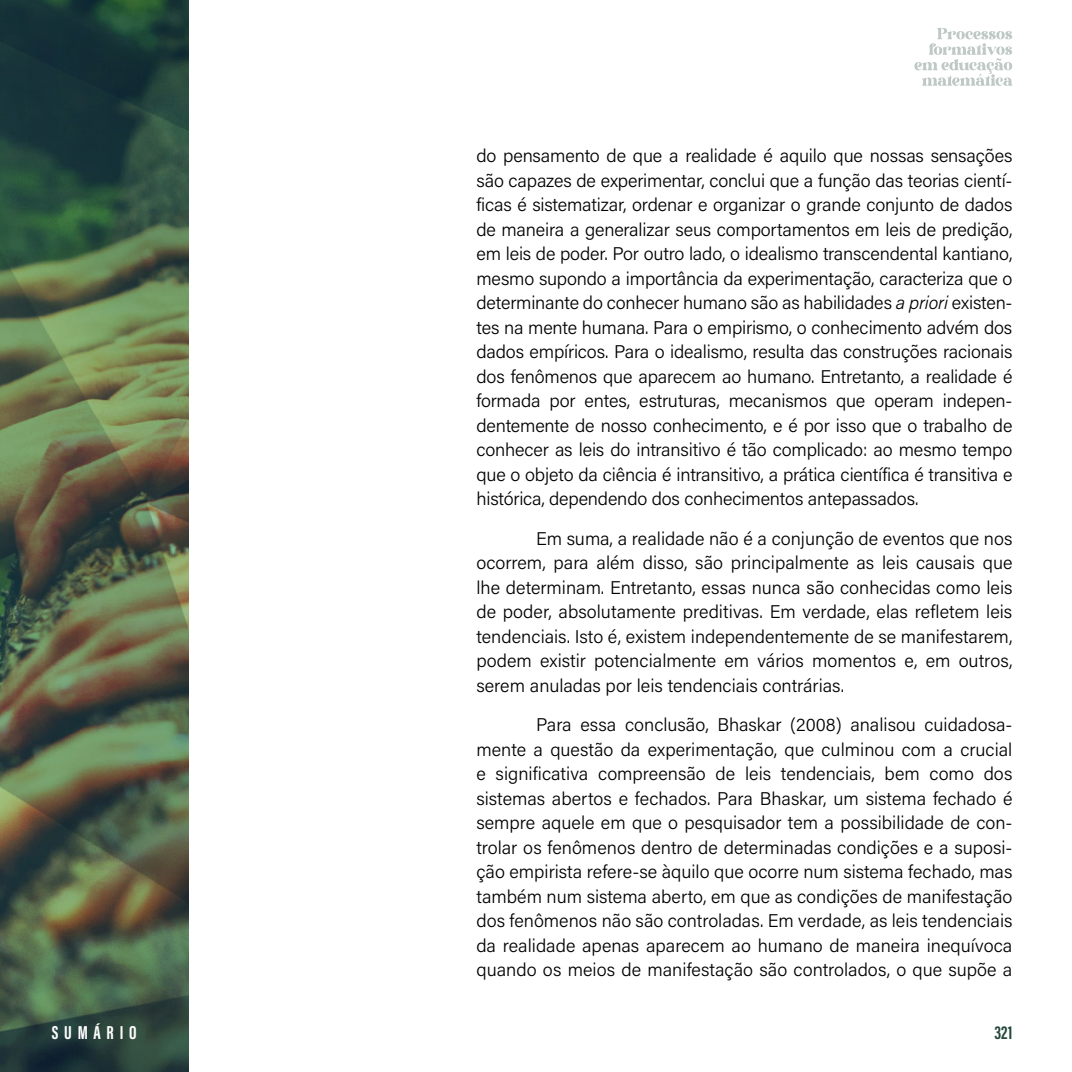
<style>
.page{position:relative;width:1072px;height:1072px;background:#fff}
.page>*{position:absolute;margin:0;border:0;box-sizing:border-box;transform-origin:0 0}
.t1{font:700 19.25px "Acumin Pro Extra Cond";letter-spacing:.3em;color:#fff}
.t2{font:700 19.25px "Acumin Pro Extra Cond";color:#25493d}
.t3{font:300 18.38px/24.5px "Acumin Pro";color:#000;text-align:justify}
.s1{font-style:italic}
</style>
<div class="page">
<img style="left:0;top:0;width:189px;height:1071px">
<svg style="left:914px;top:28px;width:98px;height:58px"></svg>
<p class="t3" style="left:476px;top:143px;width:537px">do pensamento de que a realidade é aquilo que nossas sensações são capazes de experimentar, conclui que a função das teorias cientí&shy;ficas é sistematizar, ordenar e organizar o grande conjunto de dados de maneira a generalizar seus comportamentos em leis de predição, em leis de poder. Por outro lado, o idealismo transcendental kantiano, mesmo supondo a importância da experimentação, caracteriza que o determinante do conhecer humano são as habilidades <span class="s1">a priori</span> existen&shy;tes na mente humana. Para o empirismo, o conhecimento advém dos dados empíricos. Para o idealismo, resulta das construções racionais dos fenômenos que aparecem ao humano. Entretanto, a realidade é formada por entes, estruturas, mecanismos que operam indepen&shy;dentemente de nosso conhecimento, e é por isso que o trabalho de conhecer as leis do intransitivo é tão complicado: ao mesmo tempo que o objeto da ciência é intransitivo, a prática científica é transitiva e histórica, dependendo dos conhecimentos antepassados.</p>
<p class="t3" style="left:476px;top:525px;width:537px;text-indent:60px">Em suma, a realidade não é a conjunção de eventos que nos ocorrem, para além disso, são principalmente as leis causais que lhe determinam. Entretanto, essas nunca são conhecidas como leis de poder, absolutamente preditivas. Em verdade, elas refletem leis tendenciais. Isto é, existem independentemente de se manifestarem, podem existir potencialmente em vários momentos e, em outros, serem anuladas por leis tendenciais contrárias.</p>
<p class="t3" style="left:476px;top:712px;width:537px;text-indent:60px">Para essa conclusão, Bhaskar (2008) analisou cuidadosa&shy;mente a questão da experimentação, que culminou com a crucial e significativa compreensão de leis tendenciais, bem como dos sistemas abertos e fechados. Para Bhaskar, um sistema fechado é sempre aquele em que o pesquisador tem a possibilidade de con&shy;trolar os fenômenos dentro de determinadas condições e a suposi&shy;ção empirista refere-se àquilo que ocorre num sistema fechado, mas também num sistema aberto, em que as condições de manifestação dos fenômenos não são controladas. Em verdade, as leis tendenciais da realidade apenas aparecem ao humano de maneira inequívoca quando os meios de manifestação são controlados, o que supõe a</p>
<p class="t1" style="left:52px;top:1020px;width:86px">SUMÁRIO</p>
<p class="t2" style="left:994px;top:1020px;width:19px">321</p>
</div>
